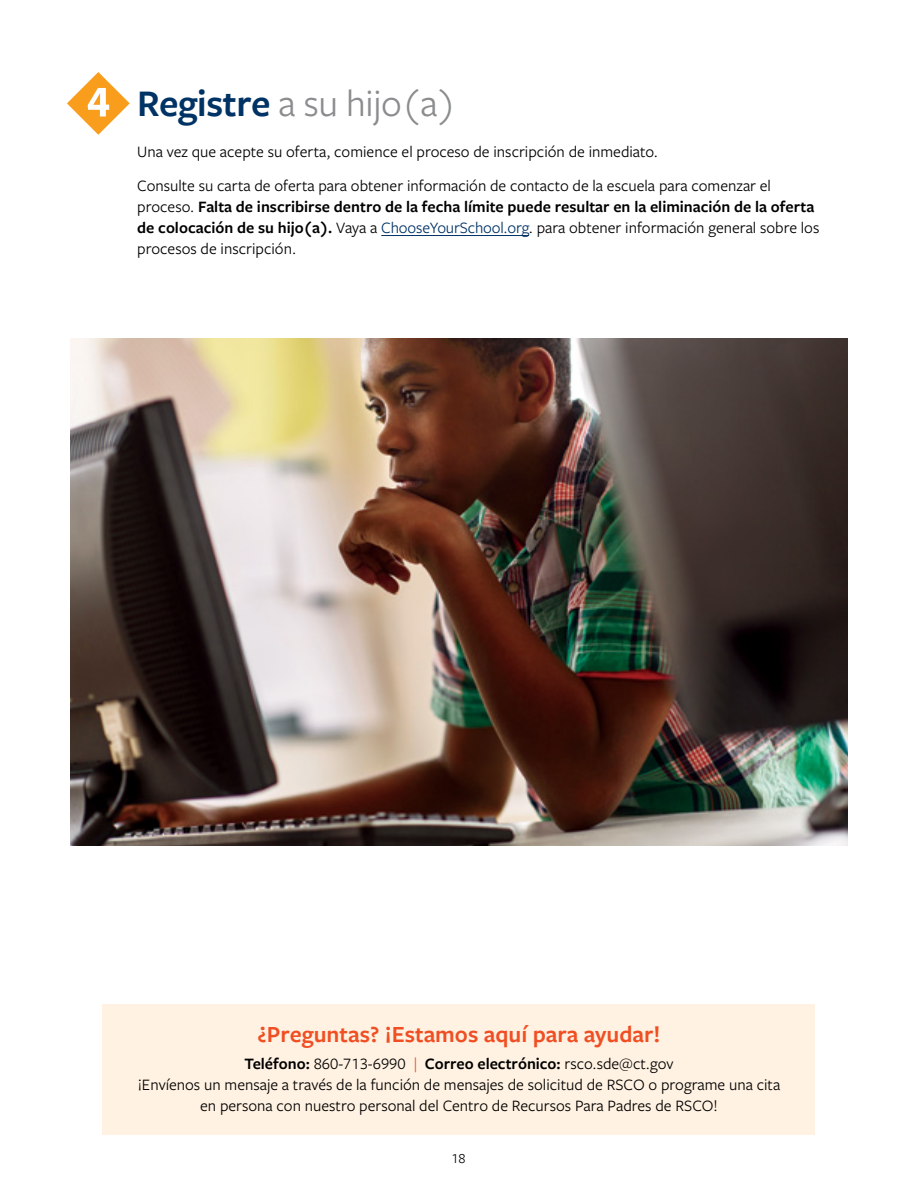
<style>
.page{position:relative;width:918px;height:1188px;background:#fff}
.page>*{position:absolute;margin:0;border:0;box-sizing:border-box;transform-origin:0 0}
.blue_headlines{font:39px "Freight Sans Pro";letter-spacing:-.01em;color:#8a8c8e}
.orange_subheads{font:600 24px "Freight Sans Pro";color:#f04e23}
.section_lead_in{font:16.5px/21px "Freight Sans Pro";color:#000}
.body_copy{font:16.5px/21px "Freight Sans Pro";color:#000;text-align:center}
.t1{font:14.25px "Freight Sans Pro";color:#000}
.s1{font-weight:600;color:#003365}
.s2{font-weight:600}
.s3{color:#003365}
.s4{color:#f04e23}
</style>
<div class="page">
<hr style="left:381px;top:235px;width:148px;height:1px;background:#003365">
<svg style="left:67px;top:72px;width:63px;height:63px"></svg>
<div style="left:103px;top:1004px;width:712px;height:131px;background:#fff2e2"></div>
<img style="left:70px;top:339px;width:778px;height:506px">
<h1 class="blue_headlines" style="left:137px;top:77px;width:321px"><span class="s1">Registre</span> a su hijo(a)</h1>
<p class="section_lead_in" style="left:137px;top:140px;width:522px">Una vez que acepte su oferta, comience el proceso de inscripción de inmediato.</p>
<p class="section_lead_in" style="left:137px;top:175px;width:684px">Consulte su carta de oferta para obtener información de contacto de la escuela para comenzar el proceso. <span class="s2">Falta de inscribirse dentro de la fecha límite puede resultar en la eliminación de la oferta de colocación de su hijo(a).</span> Vaya a <span class="s3">ChooseYourSchool.org</span>. para obtener información general sobre los procesos de inscripción.</p>
<h2 class="orange_subheads" style="left:258px;top:1018px;width:404px">¿Preguntas? ¡Estamos aquí para ayudar!</h2>
<p class="body_copy" style="left:138px;top:1053px;width:644px"><span class="s2">Teléfono:</span> 860-713-6990 <span class="s4">|</span> <span class="s2">Correo electrónico:</span> rsco.sde@ct.gov<br>¡Envíenos un mensaje a través de la función de mensajes de solicitud de RSCO o programe una cita en persona con nuestro personal del Centro de Recursos Para Padres de RSCO!</p>
<p class="t1" style="left:451px;top:1149px;width:16px">18</p>
</div>
